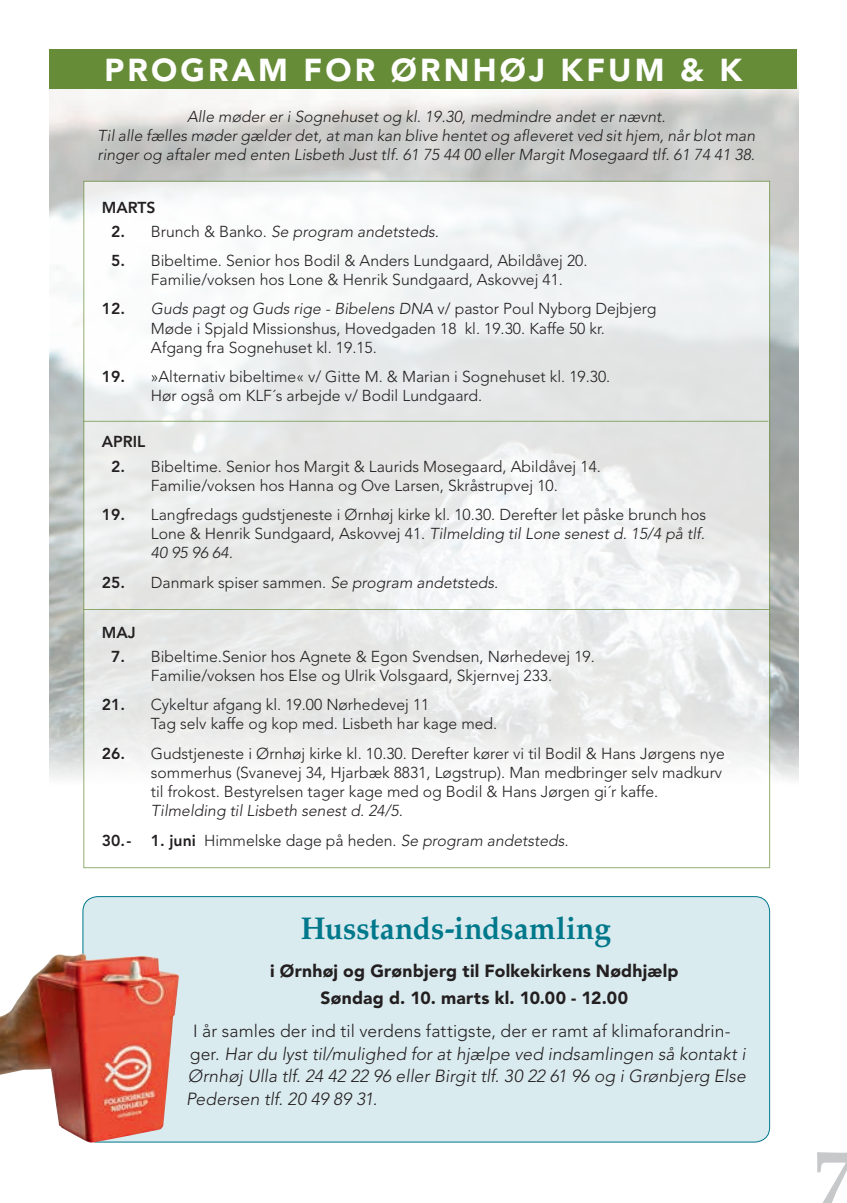
<style>
.page{position:relative;width:847px;height:1203px;background:#fff}
.page>*{position:absolute;margin:0;border:0;box-sizing:border-box;transform-origin:0 0}
.t1{font:700 84px "Palatino LT Std";color:#c7c8ca}
.t2{font:900 31.5px "Avenir LT Std";letter-spacing:.1em;color:#fff}
.t3{font:700 31.5px "Palatino LT Std";color:#00788b;scale:.95 1}
.t4{font:italic 300 17.5px/22.8px "Avenir LT Std";letter-spacing:.005em;color:#231f20}
.t5{font:900 17.5px/27.7px "Avenir LT Std";letter-spacing:.015em;color:#231f20;text-align:center}
.t6{font:300 15.75px/19.2px "Avenir LT Std";color:#231f20}
.t7{font:italic 300 15.75px/19.2px "Avenir LT Std";color:#231f20;text-align:center}
.t8{font:800 15.75px "Avenir LT Std";color:#231f20}
.s1{font-weight:800;font-style:normal}
.s2{font-style:normal}
.s3{font-weight:800}
.s4{font-style:italic}
</style>
<div class="page">
<img style="left:50px;top:82px;width:748px;height:709px">
<div style="left:50px;top:50px;width:747px;height:39px;background:#668c37"></div>
<svg style="left:83px;top:181px;width:687px;height:687px"></svg>
<hr style="left:83px;top:421px;width:685px;height:1px;background:#668c37">
<hr style="left:83px;top:609px;width:686px;height:1px;background:#668c37">
<div style="left:83px;top:897px;width:686px;height:245px;background:#daebef;border-radius:15px"></div>
<img style="left:0;top:954px;width:179px;height:189px">
<h2 class="t2" style="left:105px;top:51px;width:639px">PROGRAM FOR ØRNHØJ KFUM &amp; K</h2>
<p class="t7" style="left:97px;top:107px;width:659px">Alle møder er i Sognehuset og kl. 19.30, medmindre andet er nævnt.<br>Til alle fælles møder gælder det, at man kan blive hentet og afleveret ved sit hjem, når blot man ringer og aftaler med enten Lisbeth Just tlf. 61 75 44 00 eller Margit Mosegaard tlf. 61 74 41 38.</p>
<p class="t8" style="left:102px;top:198px;width:55px">MARTS</p>
<p class="t7" style="left:111px;top:222px;width:329px"><span class="s1">2.</span> <span class="s2">Brunch &amp; Banko.</span> Se program andetsteds.</p>
<p class="t6" style="left:151px;top:251px;width:438px;text-indent:-40px"><span class="s3">5.</span> Bibeltime. Senior hos Bodil &amp; Anders Lundgaard, Abildåvej 20.<br>Familie/voksen hos Lone &amp; Henrik Sundgaard, Askovvej 41.</p>
<p class="t6" style="left:151px;top:299px;width:507px;text-indent:-49px"><span class="s3">12.</span> <span class="s4">Guds pagt og Guds rige - Bibelens DNA</span> v/ pastor Poul Nyborg Dejbjerg<br>Møde i Spjald Missionshus, Hovedgaden 18 kl. 19.30. Kaffe 50 kr.<br>Afgang fra Sognehuset kl. 19.15.</p>
<p class="t6" style="left:151px;top:367px;width:461px;text-indent:-49px"><span class="s3">19.</span> »Alternativ bibeltime« v/ Gitte M. &amp; Marian i Sognehuset kl. 19.30.<br>Hør også om KLF´s arbejde v/ Bodil Lundgaard.</p>
<p class="t8" style="left:102px;top:433px;width:45px">APRIL</p>
<p class="t6" style="left:111px;top:457px;width:491px;text-align:center"><span class="s3">2.</span> Bibeltime. Senior hos Margit &amp; Laurids Mosegaard, Abildåvej 14.<br>Familie/voksen hos Hanna og Ove Larsen, Skråstrupvej 10.</p>
<p class="t6" style="left:151px;top:505px;width:557px;text-align:justify;text-indent:-49px"><span class="s3">19.</span> Langfredags gudstjeneste i Ørnhøj kirke kl. 10.30. Derefter let påske brunch hos Lone &amp; Henrik Sundgaard, Askovvej 41. <span class="s4">Tilmelding til Lone senest d. 15/4 på tlf.<br>40 95 96 64.</span></p>
<p class="t6" style="left:102px;top:573px;width:398px"><span class="s3">25.</span> Danmark spiser sammen. <span class="s4">Se program andetsteds.</span></p>
<p class="t8" style="left:102px;top:623px;width:35px">MAJ</p>
<p class="t6" style="left:111px;top:647px;width:485px;text-align:center"><span class="s3">7.</span> Bibeltime.Senior hos Agnete &amp; Egon Svendsen, Nørhedevej 19.<br>Familie/voksen hos Else og Ulrik Volsgaard, Skjernvej 233.</p>
<p class="t6" style="left:151px;top:695px;width:348px;text-indent:-49px"><span class="s3">21.</span> Cykeltur afgang kl. 19.00 Nørhedevej 11<br>Tag selv kaffe og kop med. Lisbeth har kage med.</p>
<p class="t6" style="left:151px;top:744px;width:575px;text-indent:-49px"><span class="s3">26.</span> Gudstjeneste i Ørnhøj kirke kl. 10.30. Derefter kører vi til Bodil &amp; Hans Jørgens nye sommerhus (Svanevej 34, Hjarbæk 8831, Løgstrup). Man medbringer selv madkurv til frokost. Bestyrelsen tager kage med og Bodil &amp; Hans Jørgen gi´r kaffe.</p>
<p class="t7" style="left:102px;top:797px;width:468px;line-height:29.2px;text-align:left;text-indent:49px">Tilmelding til Lisbeth senest d. 24/5.<br><span class="s1">30.- 1. juni</span> <span class="s2">Himmelske dage på heden.</span> Se program andetsteds.</p>
<h2 class="t3" style="left:301px;top:910px;width:328px">Husstands-indsamling</h2>
<p class="t5" style="left:270px;top:957px;width:410px">i Ørnhøj og Grønbjerg til Folkekirkens Nødhjælp<br>Søndag d. 10. marts kl. 10.00 - 12.00</p>
<p class="t4" style="left:186px;top:1020px;width:561px;text-indent:7px"><span class="s2">I år samles der ind til verdens fattigste, der er ramt af klimaforandrin&shy;ger.</span> Har du lyst til/mulighed for at hjælpe ved indsamlingen så kontakt i Ørnhøj Ulla tlf. 24 42 22 96 eller Birgit tlf. 30 22 61 96 og i Grønbjerg Else Pedersen tlf. 20 49 89 31.</p>
<h1 class="t1" style="left:813px;top:1130px;width:43px">7</h1>
</div>
